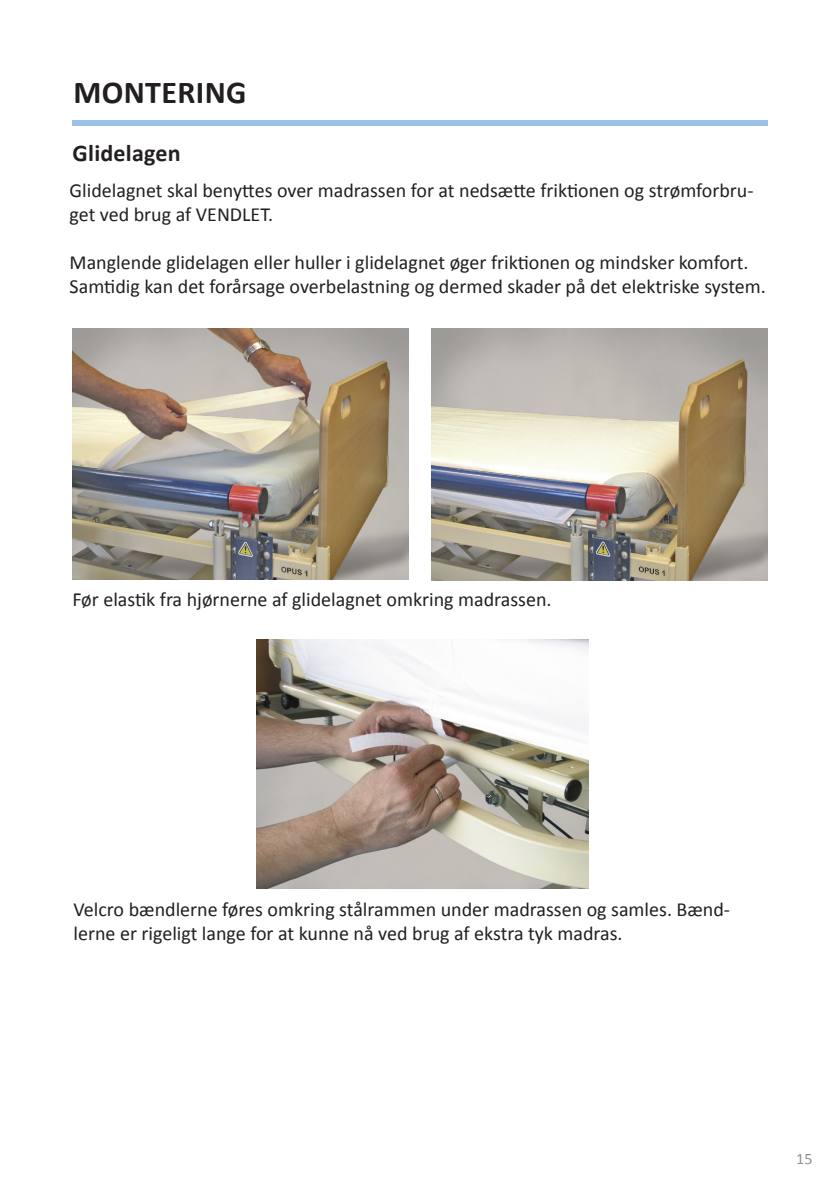
<style>
.page{position:relative;width:840px;height:1191px;background:#fff}
.page>*{position:absolute;margin:0;border:0;box-sizing:border-box;transform-origin:0 0}
.t1{font:700 32px "Calibri";letter-spacing:.01em;color:#231f20}
.t2{font:700 24px "Calibri";letter-spacing:.01em;color:#231f20}
.t3{font:20px/24px "Calibri";color:#231f20}
.t4{font:16px "Calibri";color:#8f9194}
</style>
<div class="page">
<div style="left:72px;top:121px;width:695px;height:5px;background:#9cc1e6"></div>
<img style="left:73px;top:328px;width:335px;height:252px">
<img style="left:431px;top:328px;width:336px;height:252px">
<img style="left:256px;top:639px;width:332px;height:249px">
<p class="t1" style="left:74px;top:72px;width:174px">MONTERING</p>
<p class="t2" style="left:73px;top:137px;width:110px">Glidelagen</p>
<p class="t3" style="left:70px;top:178px;width:685px">Glidelagnet skal benyttes over madrassen for at nedsætte friktionen og strømforbru&shy;get ved brug af VENDLET.</p>
<p class="t3" style="left:70px;top:250px;width:697px">Manglende glidelagen eller huller i glidelagnet øger friktionen og mindsker komfort.<br>Samtidig kan det forårsage overbelastning og dermed skader på det elektriske system.</p>
<p class="t3" style="left:72px;top:587px;width:480px">Før elastik fra hjørnerne af glidelagnet omkring madrassen.</p>
<p class="t3" style="left:74px;top:897px;width:657px">Velcro bændlerne føres omkring stålrammen under madrassen og samles. Bænd-</p>
<p class="t3" style="left:74px;top:921px;width:550px">lerne er rigeligt lange for at kunne nå ved brug af ekstra tyk madras.</p>
<p class="t4" style="left:795px;top:1148px;width:18px">15</p>
</div>
